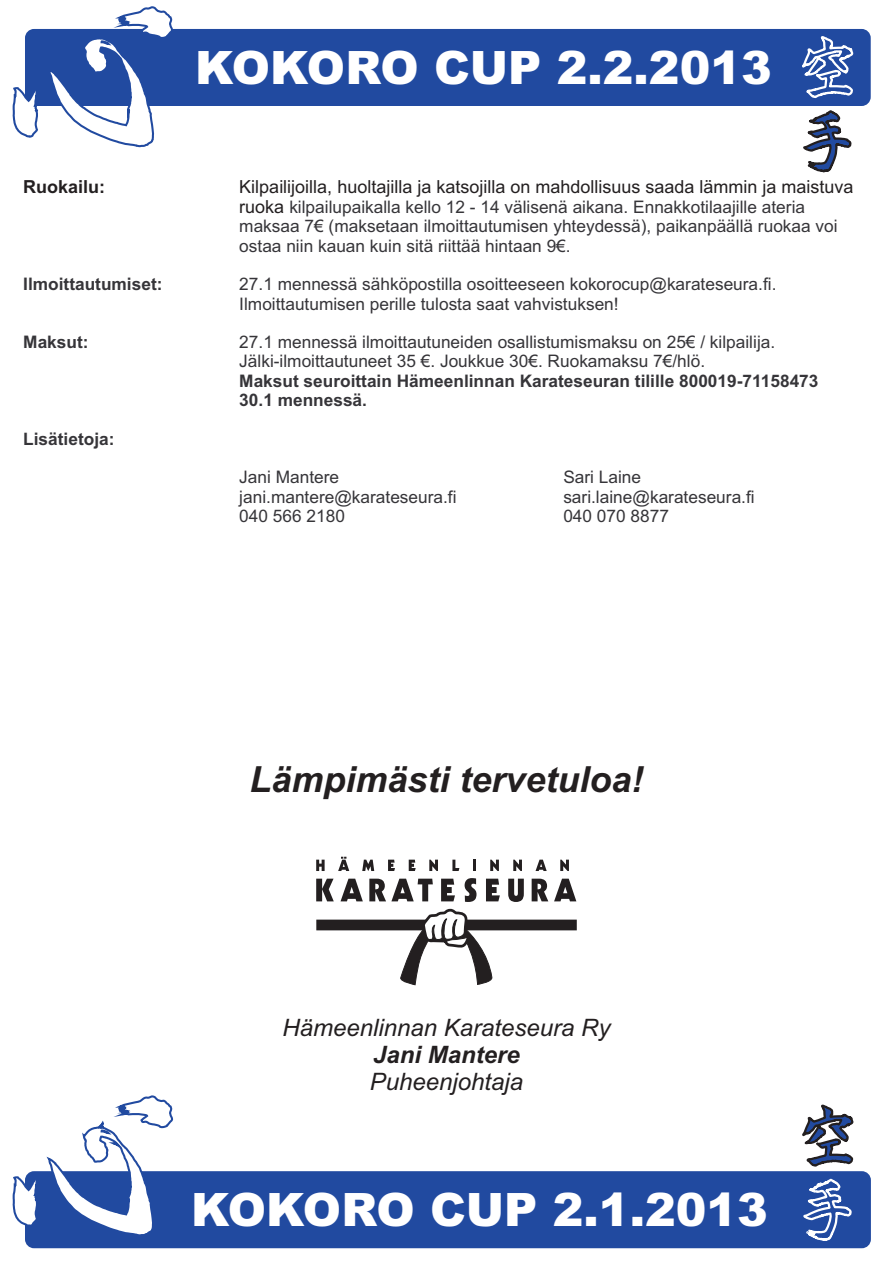
<style>
.page{position:relative;width:893px;height:1263px;background:#fff}
.page>*{position:absolute;margin:0;border:0;box-sizing:border-box;transform-origin:0 0}
.t1{font:900 46.05px "Arial";color:#fff}
.t2{font:italic 700 36px "Arial";color:#231f20}
.t3{font:italic 24px "Arial";color:#231f20}
.t4{font:italic 700 24px "Arial";color:#231f20}
.t5{font:18px "Arial";color:#231f20}
.t6{font:700 18px "Arial";color:#231f20}
.t7{font:17.25px/19.4px "Arial";color:#363539}
.t8{font:700 17.25px/19.4px "Arial";color:#363539}
.s1{font-size:18px;color:#231f20}
</style>
<div class="page">
<div style="left:25px;top:29px;width:846px;height:77px;background:#214aa0;border-radius:9px"></div>
<svg style="left:12px;top:6px;width:161px;height:142px"></svg>
<svg style="left:802px;top:36px;width:52px;height:137px"></svg>
<div style="left:25px;top:1171px;width:846px;height:77px;background:#214aa0;border-radius:9px"></div>
<svg style="left:12px;top:1095px;width:162px;height:140px"></svg>
<svg style="left:779px;top:1104px;width:76px;height:137px"></svg>
<svg style="left:316px;top:860px;width:9px;height:11px"></svg>
<svg style="left:338px;top:857px;width:11px;height:14px"></svg>
<svg style="left:362px;top:860px;width:12px;height:11px"></svg>
<svg style="left:388px;top:860px;width:7px;height:11px"></svg>
<svg style="left:409px;top:860px;width:7px;height:11px"></svg>
<svg style="left:429px;top:860px;width:9px;height:11px"></svg>
<svg style="left:452px;top:860px;width:7px;height:11px"></svg>
<svg style="left:473px;top:860px;width:3px;height:11px"></svg>
<svg style="left:490px;top:860px;width:9px;height:11px"></svg>
<svg style="left:513px;top:860px;width:9px;height:11px"></svg>
<svg style="left:535px;top:860px;width:12px;height:11px"></svg>
<svg style="left:560px;top:860px;width:9px;height:11px"></svg>
<svg style="left:316px;top:879px;width:18px;height:22px"></svg>
<svg style="left:340px;top:879px;width:23px;height:22px"></svg>
<svg style="left:508px;top:879px;width:16px;height:23px"></svg>
<svg style="left:532px;top:879px;width:16px;height:22px"></svg>
<svg style="left:554px;top:879px;width:22px;height:22px"></svg>
<div style="left:316px;top:920px;width:261px;height:10px;background:#231f20"></div>
<svg style="left:369px;top:878px;width:131px;height:107px"></svg>
<h1 class="t1" style="left:195px;top:51px;width:578px">KOKORO CUP 2.2.2013</h1>
<p class="t6" style="left:23px;top:180px;width:84px">Ruokailu:</p>
<p class="t5" style="left:239px;top:180px;width:616px">Kilpailijoilla, huoltajilla ja katsojilla on mahdollisuus saada lämmin ja maistuva</p>
<p class="t7" style="left:239px;top:199px;width:600px"><span class="s1">ruoka</span> kilpailupaikalla kello 12 - 14 välisenä aikana. Ennakkotilaajille ateria maksaa 7€ (maksetaan ilmoittautumisen yhteydessä), paikanpäällä ruokaa voi ostaa niin kauan kuin sitä riittää hintaan 9€.</p>
<p class="t8" style="left:23px;top:276px;width:141px">Ilmoittautumiset:</p>
<p class="t7" style="left:239px;top:276px;width:539px">27.1 mennessä sähköpostilla osoitteeseen kokorocup@karateseura.fi.<br>Ilmoittautumisen perille tulosta saat vahvistuksen!</p>
<p class="t8" style="left:23px;top:334px;width:67px">Maksut:</p>
<p class="t7" style="left:239px;top:334px;width:537px">27.1 mennessä ilmoittautuneiden osallistumismaksu on 25€ / kilpailija.<br>Jälki-ilmoittautuneet 35 €. Joukkue 30€. Ruokamaksu 7€/hlö.</p>
<p class="t8" style="left:239px;top:373px;width:581px">Maksut seuroittain Hämeenlinnan Karateseuran tilille 800019-71158473<br>30.1 mennessä.</p>
<p class="t8" style="left:23px;top:430px;width:93px">Lisätietoja:</p>
<p class="t7" style="left:239px;top:469px;width:101px">Jani Mantere</p>
<p class="t7" style="left:563px;top:469px;width:79px">Sari Laine</p>
<p class="t7" style="left:239px;top:488px;width:219px">jani.mantere@karateseura.fi</p>
<p class="t7" style="left:563px;top:488px;width:193px">sari.laine@karateseura.fi</p>
<p class="t7" style="left:239px;top:508px;width:107px">040 566 2180</p>
<p class="t7" style="left:563px;top:508px;width:107px">040 070 8877</p>
<h2 class="t2" style="left:249px;top:766px;width:396px">Lämpimästi tervetuloa!</h2>
<h3 class="t3" style="left:282px;top:1018px;width:330px">Hämeenlinnan Karateseura Ry</h3>
<h3 class="t4" style="left:373px;top:1045px;width:148px">Jani Mantere</h3>
<h3 class="t3" style="left:370px;top:1072px;width:155px">Puheenjohtaja</h3>
<h1 class="t1" style="left:191px;top:1193px;width:578px">KOKORO CUP 2.1.2013</h1>
</div>
